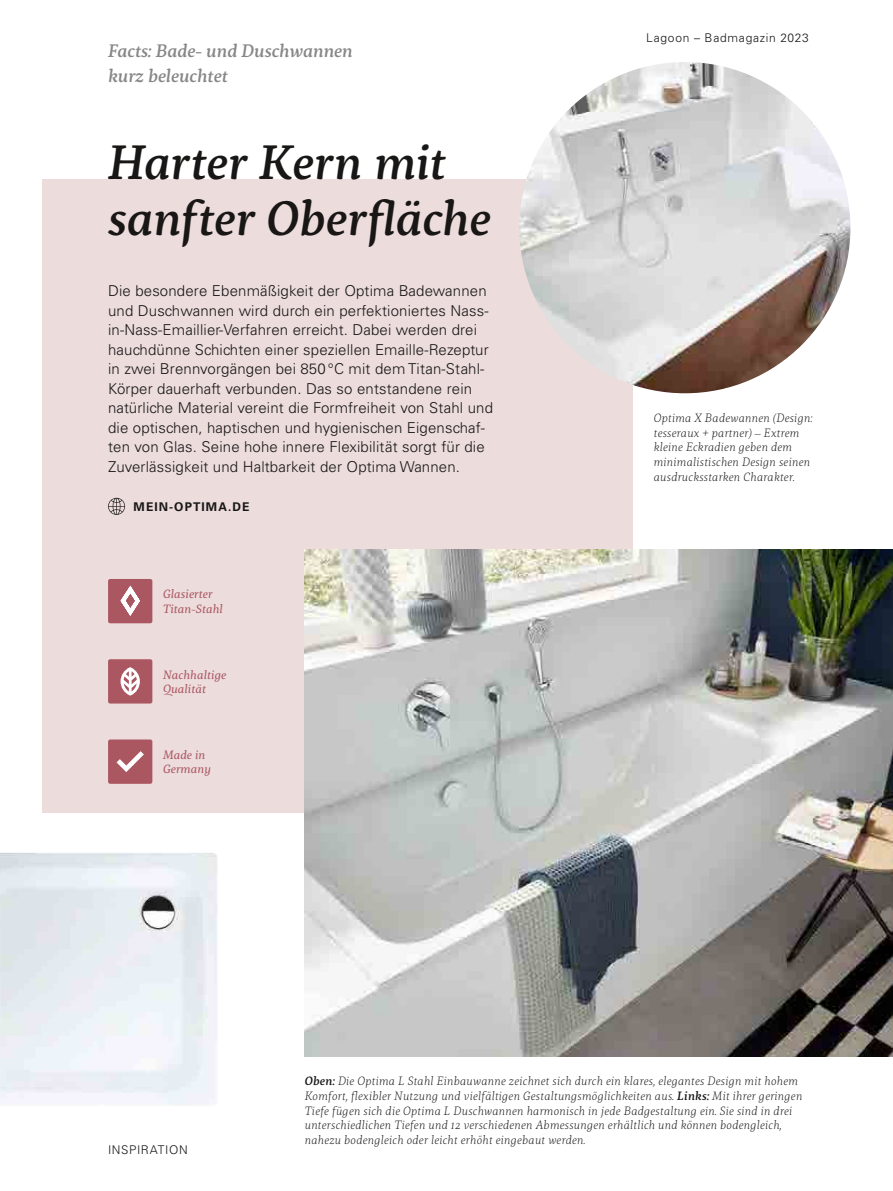
<style>
.page{position:relative;width:893px;height:1191px;background:#fff}
.page>*{position:absolute;margin:0;border:0;box-sizing:border-box;transform-origin:0 0}
.t1{font:italic 500 48px/55.5px "Servus Slab";letter-spacing:-.005em;color:#181716}
.t2{font:italic 500 18px/24.3px "Servus Slab";color:#868786}
.t3{font:300 15px/19.5px "Univers LT Std";letter-spacing:.01em;color:#181716}
.t4{font:italic 200 12px/14.7px "Servus Slab";letter-spacing:.025em;color:#181716}
.t5{font:italic 12px/14.7px "Servus Slab";letter-spacing:.01em;color:#ab5762}
.t6{font:300 12px "Univers LT Std";letter-spacing:.055em;color:#181716}
.t7{font:700 12px "Univers LT Std";letter-spacing:.09em;color:#181716}
.s1{font-weight:500}
</style>
<div class="page">
<div style="left:43px;top:179px;width:589px;height:634px;background:#ecdcdc"></div>
<img style="left:305px;top:550px;width:588px;height:507px">
<img style="left:519px;top:62px;width:331px;height:331px;border-radius:166px">
<img style="left:0;top:853px;width:218px;height:252px">
<div style="left:108px;top:579px;width:44px;height:44px;background:#ab5762;border-radius:2px"></div>
<svg style="left:121px;top:586px;width:19px;height:30px"></svg>
<div style="left:108px;top:659px;width:44px;height:44px;background:#ab5762;border-radius:2px"></div>
<svg style="left:121px;top:667px;width:19px;height:28px"></svg>
<div style="left:108px;top:739px;width:44px;height:45px;background:#ab5762;border-radius:2px"></div>
<svg style="left:117px;top:751px;width:27px;height:21px"></svg>
<svg style="left:108px;top:498px;width:17px;height:17px"></svg>
<h2 class="t2" style="left:108px;top:39px;width:246px">Facts: Bade- und Duschwannen kurz beleuchtet</h2>
<h1 class="t1" style="left:108px;top:135px;width:384px">Harter Kern mit sanfter Oberfläche</h1>
<p class="t3" style="left:108px;top:281px;width:386px">Die besondere Ebenmäßigkeit der Optima Badewannen und Duschwannen wird durch ein perfektioniertes Nass&shy;in-Nass-Emaillier-Verfahren erreicht. Dabei werden drei hauchdünne Schichten einer speziellen Emaille-Rezeptur in zwei Brennvorgängen bei 850 °C mit dem Titan-Stahl-Körper dauerhaft verbunden. Das so entstandene rein natürliche Material vereint die Formfreiheit von Stahl und die optischen, haptischen und hygienischen Eigenschaf&shy;ten von Glas. Seine hohe innere Flexibilität sorgt für die Zuverlässigkeit und Haltbarkeit der Optima Wannen.</p>
<p class="t7" style="left:134px;top:499px;width:118px">MEIN-OPTIMA.DE</p>
<p class="t5" style="left:163px;top:587px;width:61px">Glasierter<br>Titan-Stahl</p>
<p class="t5" style="left:163px;top:667px;width:65px">Nachhaltige<br>Qualität</p>
<p class="t5" style="left:163px;top:747px;width:50px">Made in<br>Germany</p>
<p class="t6" style="left:646px;top:31px;width:164px">Lagoon – Badmagazin 2023</p>
<p class="t4" style="left:654px;top:411px;width:160px">Optima X Badewannen (Design: tesseraux + partner) – Extrem kleine Eckradien geben dem minimalistischen Design seinen ausdrucksstarken Charakter.</p>
<p class="t6" style="left:108px;top:1143px;width:81px">INSPIRATION</p>
<p class="t4" style="left:305px;top:1074px;width:499px"><span class="s1">Oben:</span> Die Optima L Stahl Einbauwanne zeichnet sich durch ein klares, elegantes Design mit hohem Komfort, flexibler Nutzung und vielfältigen Gestaltungsmöglichkeiten aus. <span class="s1">Links:</span> Mit ihrer geringen Tiefe fügen sich die Optima L Duschwannen harmonisch in jede Badgestaltung ein. Sie sind in drei unterschiedlichen Tiefen und 12 verschiedenen Abmessungen erhältlich und können bodengleich, nahezu bodengleich oder leicht erhöht eingebaut werden.</p>
</div>
